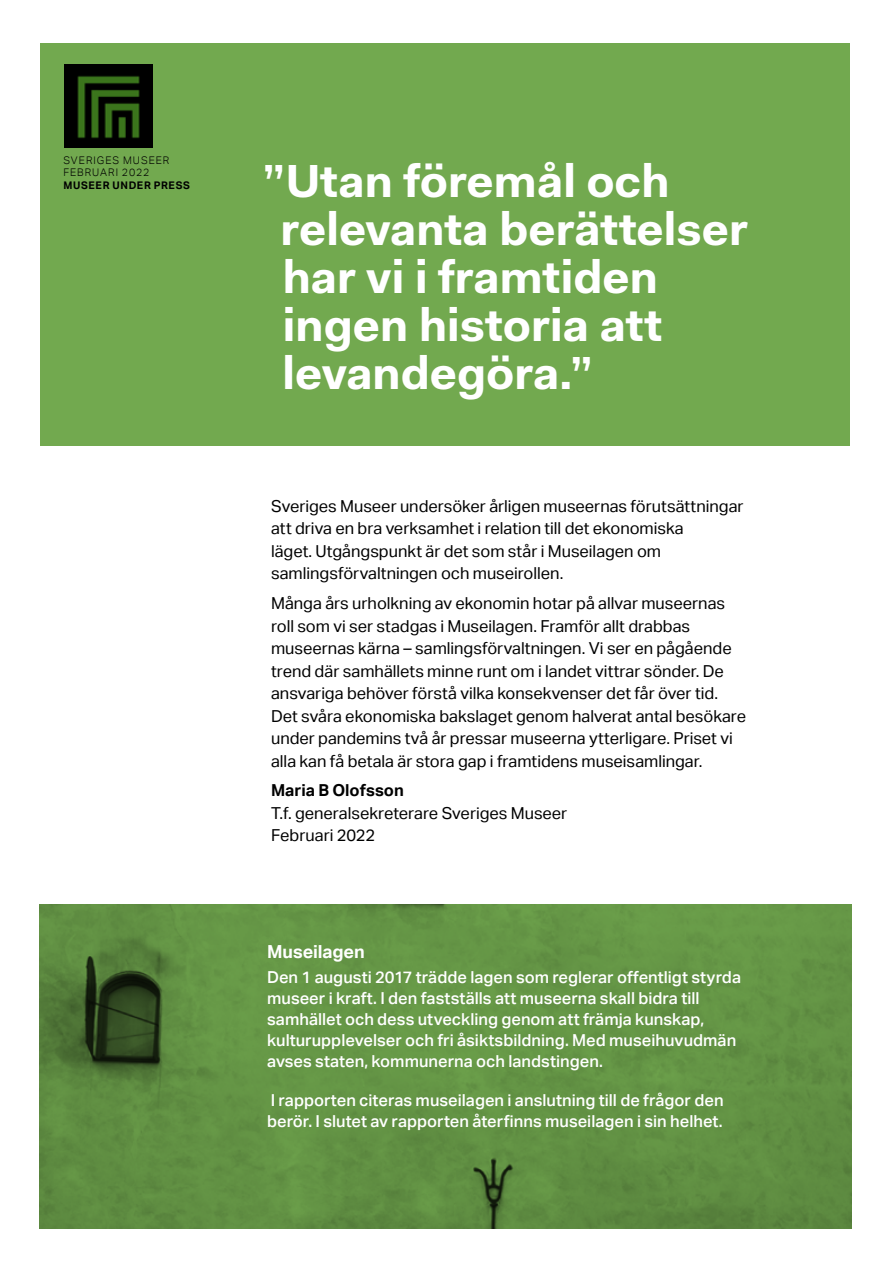
<style>
.page{position:relative;width:893px;height:1263px;background:#fff}
.page>*{position:absolute;margin:0;border:0;box-sizing:border-box;transform-origin:0 0}
.Blå_rubrik{font:700 46.5px/48px "Fakt Pro";letter-spacing:-.005em;color:#fff}
.IIngress{font:700 18px "Aktiv Grotesk";letter-spacing:-.005em;color:#fff}
.Brödtext_1_mm_efter{font:16.5px/22.5px "Aktiv Grotesk";color:#000}
.IIngress-2{font:500 16.5px/21px "Aktiv Grotesk";color:#fff}
.t1{font:300 10.5px/12px "Aktiv Grotesk";letter-spacing:.09em;color:#000}
.t2{font:700 10.5px "Aktiv Grotesk";letter-spacing:.065em;color:#000}
.s1{font-weight:700}
</style>
<div class="page">
<div style="left:40px;top:43px;width:810px;height:403px;background:#72a94f"></div>
<svg style="left:39px;top:905px;width:813px;height:324px;background:#608f42"></svg>
<p class="t1" style="left:63px;top:154px;width:108px">SVERIGES MUSEER<br>FEBRUARI 2022</p>
<p class="t2" style="left:63px;top:180px;width:128px">MUSEER UNDER PRESS</p>
<p class="Blå_rubrik" style="left:280px;top:157px;width:469px;text-indent:-18px">”Utan föremål och relevanta berättelser har vi i framtiden ingen historia att levandegöra.”</p>
<p class="Brödtext_1_mm_efter" style="left:271px;top:495px;width:474px">Sveriges Museer undersöker årligen museernas förutsättningar att driva en bra verksamhet i relation till det ekonomiska<br>läget. Utgångspunkt är det som står i Museilagen om samlingsförvaltningen och museirollen.</p>
<p class="Brödtext_1_mm_efter" style="left:271px;top:592px;width:476px">Många års urholkning av ekonomin hotar på allvar museernas roll som vi ser stadgas i Museilagen. Framför allt drabbas museernas kärna – samlingsförvaltningen. Vi ser en pågående trend där samhällets minne runt om i landet vittrar sönder. De ansvariga behöver förstå vilka konsekvenser det får över tid.<br>Det svåra ekonomiska bakslaget genom halverat antal besökare under pandemins två år pressar museerna ytterligare. Priset vi alla kan få betala är stora gap i framtidens museisamlingar.</p>
<p class="Brödtext_1_mm_efter" style="left:271px;top:779px;width:298px"><span class="s1">Maria B Olofsson<br></span>T.f. generalsekreterare Sveriges Museer<br>Februari 2022</p>
<p class="IIngress" style="left:267px;top:941px;width:99px">Museilagen</p>
<p class="IIngress-2" style="left:267px;top:967px;width:475px">Den 1 augusti 2017 trädde lagen som reglerar offentligt styrda museer i kraft. I den fastställs att museerna skall bidra till samhället och dess utveckling genom att främja kunskap, kulturupplevelser och fri åsiktsbildning. Med museihuvudmän avses staten, kommunerna och landstingen.</p>
<p class="IIngress-2" style="left:267px;top:1089px;width:458px">I rapporten citeras museilagen i anslutning till de frågor den berör. I slutet av rapporten återfinns museilagen i sin helhet.</p>
</div>
